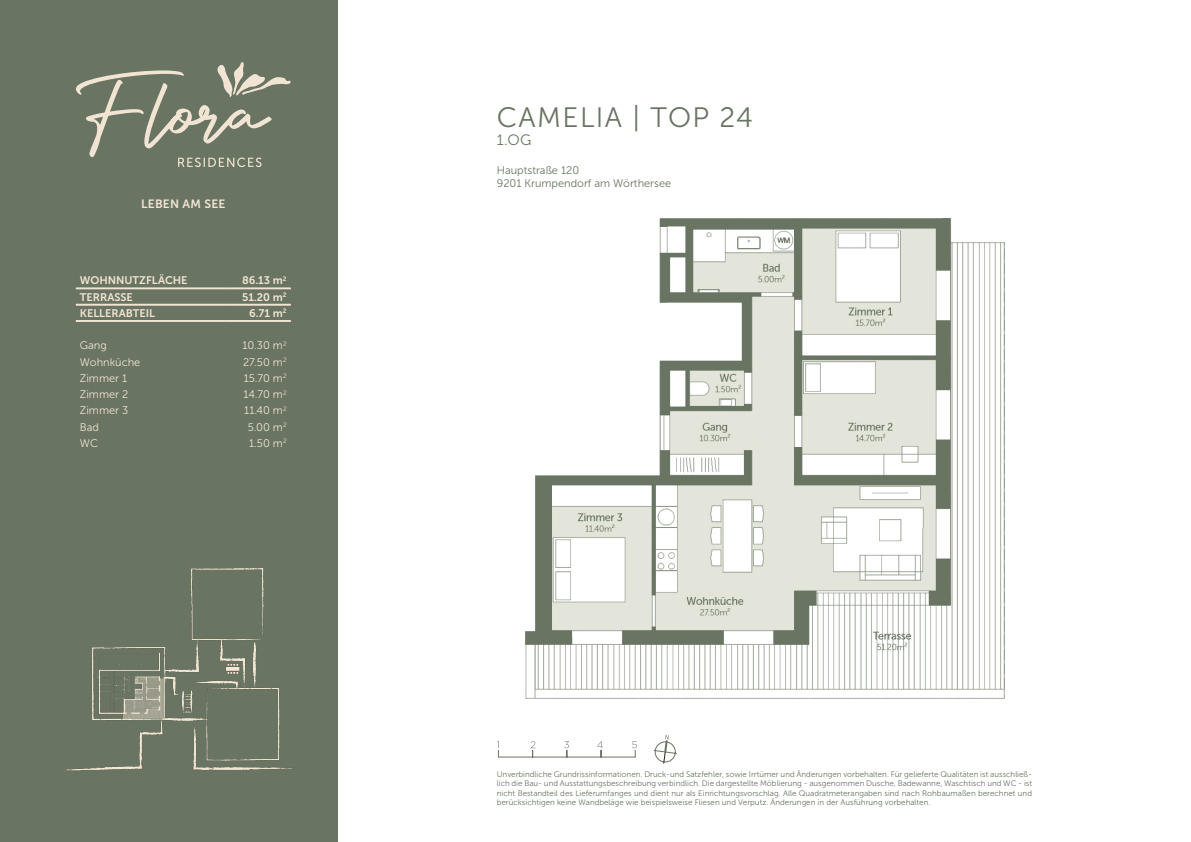
<style>
.page{position:relative;width:1191px;height:842px;background:#fff}
.page>*{position:absolute;margin:0;border:0;box-sizing:border-box;transform-origin:0 0}
.Headline{font:28px "Museo Sans 300";letter-spacing:.05em;color:#697463}
.Headings{font:15px "Museo Sans 300";color:#697463}
.t1{font:12px "Museo Sans 700";letter-spacing:.02em;color:#f2e4d2}
.Body_text{font:11px "Museo Sans 300";color:#f2e4d2}
.Body_text_bold{font:11px "Museo Sans 700";color:#f2e4d2}
.t2{font:11px/13.2px "Museo Sans 300";color:#697463}
.t3{font:8px/9.6px "Museo Sans 300";color:#697463;text-align:justify}
</style>
<div class="page">
<div style="left:0;top:0;width:338px;height:842px;background:#697463"></div>
<svg style="left:76px;top:62px;width:215px;height:105px"></svg>
<svg style="left:497px;top:741px;width:140px;height:17px"></svg>
<svg style="left:653px;top:735px;width:24px;height:29px"></svg>
<img style="left:525px;top:218px;width:480px;height:481px">
<hr style="left:76px;top:304px;width:149px;height:1px;background:#f2e4d2">
<hr style="left:76px;top:305px;width:149px;height:1px;background:#f2e4d2">
<hr style="left:225px;top:304px;width:66px;height:1px;background:#f2e4d2">
<hr style="left:225px;top:305px;width:66px;height:1px;background:#f2e4d2">
<hr style="left:76px;top:320px;width:149px;height:1px;background:#f2e4d2">
<hr style="left:76px;top:321px;width:149px;height:1px;background:#f2e4d2">
<hr style="left:225px;top:320px;width:66px;height:1px;background:#f2e4d2">
<hr style="left:225px;top:321px;width:66px;height:1px;background:#f2e4d2">
<hr style="left:76px;top:288px;width:149px;height:1px;background:#f2e4d2">
<hr style="left:76px;top:289px;width:149px;height:1px;background:#f2e4d2">
<hr style="left:225px;top:288px;width:66px;height:1px;background:#f2e4d2">
<hr style="left:225px;top:289px;width:66px;height:1px;background:#f2e4d2">
<img style="left:63px;top:568px;width:230px;height:203px">
<h3 class="t1" style="left:141px;top:197px;width:86px">LEBEN AM SEE</h3>
<p class="Body_text_bold" style="left:80px;top:274px;width:109px">WOHNNUTZFLÄCHE</p>
<p class="Body_text_bold" style="left:242px;top:274px;width:46px">86.13 m<sup>2</sup></p>
<p class="Body_text_bold" style="left:80px;top:291px;width:54px">TERRASSE</p>
<p class="Body_text_bold" style="left:242px;top:291px;width:46px">51.20 m<sup>2</sup></p>
<p class="Body_text_bold" style="left:80px;top:307px;width:77px">KELLERABTEIL</p>
<p class="Body_text_bold" style="left:249px;top:307px;width:39px">6.71 m<sup>2</sup></p>
<p class="Body_text" style="left:80px;top:340px;width:28px">Gang</p>
<p class="Body_text" style="left:242px;top:340px;width:46px">10.30 m<sup>2</sup></p>
<p class="Body_text" style="left:80px;top:356px;width:62px">Wohnküche</p>
<p class="Body_text" style="left:243px;top:356px;width:45px">27.50 m<sup>2</sup></p>
<p class="Body_text" style="left:80px;top:372px;width:49px">Zimmer 1</p>
<p class="Body_text" style="left:244px;top:372px;width:44px">15.70 m<sup>2</sup></p>
<p class="Body_text" style="left:80px;top:388px;width:50px">Zimmer 2</p>
<p class="Body_text" style="left:244px;top:388px;width:45px">14.70 m<sup>2</sup></p>
<p class="Body_text" style="left:80px;top:405px;width:50px">Zimmer 3</p>
<p class="Body_text" style="left:244px;top:405px;width:44px">11.40 m<sup>2</sup></p>
<p class="Body_text" style="left:80px;top:421px;width:21px">Bad</p>
<p class="Body_text" style="left:248px;top:421px;width:40px">5.00 m<sup>2</sup></p>
<p class="Body_text" style="left:80px;top:437px;width:20px">WC</p>
<p class="Body_text" style="left:249px;top:437px;width:39px">1.50 m<sup>2</sup></p>
<p class="Headline" style="left:497px;top:102px;width:258px">CAMELIA | TOP 24</p>
<p class="Headings" style="left:497px;top:131px;width:36px">1.OG</p>
<h3 class="t2" style="left:497px;top:164px;width:176px">Hauptstraße 120<br>9201 Krumpendorf am Wörthersee</h3>
<p class="t3" style="left:497px;top:769px;width:537px">Unverbindliche Grundrissinformationen. Druck-und Satzfehler, sowie Irrtümer und Änderungen vorbehalten. Für gelieferte Qualitäten ist ausschließ&shy;lich die Bau- und Ausstattungsbeschreibung verbindlich. Die dargestellte Möblierung - ausgenommen Dusche, Badewanne, Waschtisch und WC - ist nicht Bestandteil des Lieferumfanges und dient nur als Einrichtungsvorschlag. Alle Quadratmeterangaben sind nach Rohbaumaßen berechnet und berücksichtigen keine Wandbeläge wie beispielsweise Fliesen und Verputz. Änderungen in der Ausführung vorbehalten.</p>
</div>
